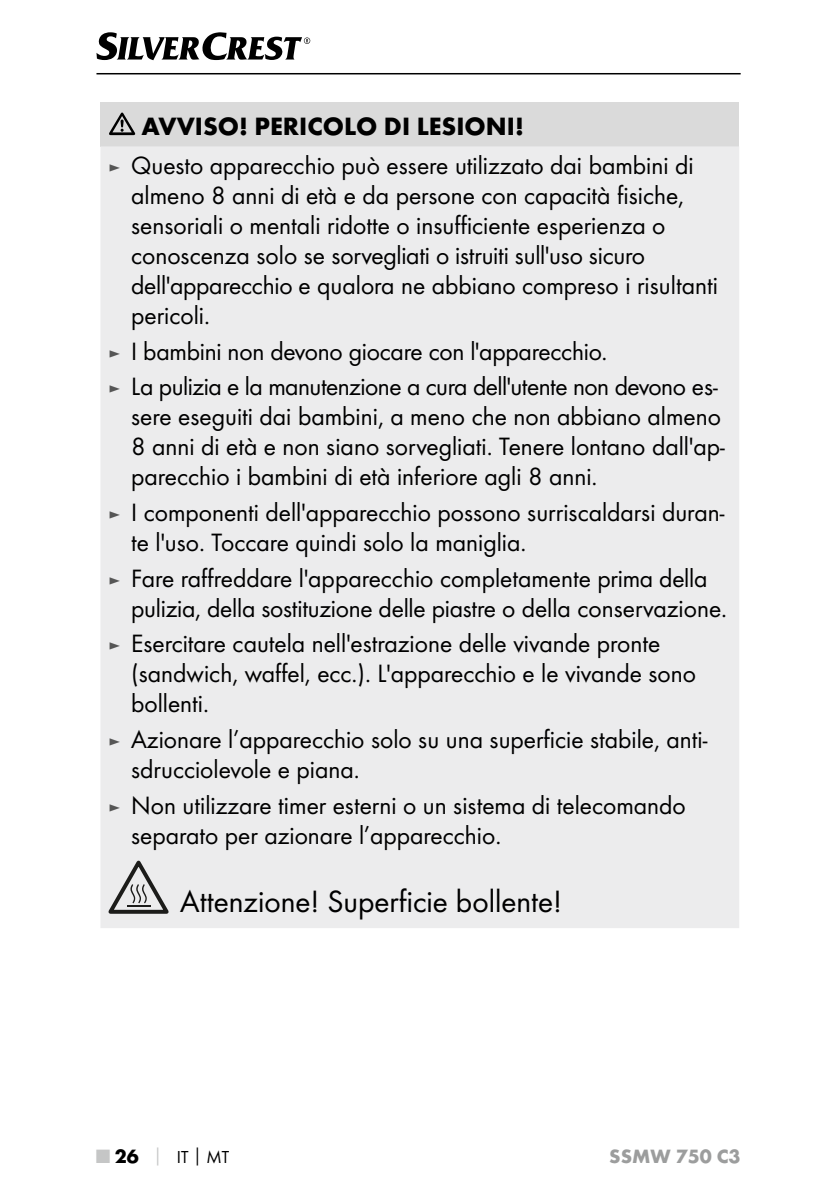
<style>
.page{position:relative;width:840px;height:1191px;background:#fff}
.page>*{position:absolute;margin:0;border:0;box-sizing:border-box;transform-origin:0 0}
.t1{font:32px "Futura Boo";color:#000}
.t2{font:26px/30px "Futura Boo";color:#000}
.t3{font:26px/35.6px "Futura Boo";letter-spacing:-.02em;color:#000}
.t4{font:700 26px "Futura";color:#000}
.t5{font:700 20px "Futura";color:#9c9d9d}
.t6{font:18px "Futura Boo";color:#000}
.s1{font-size:18px;color:#565656}
.s2{font-family:"Futura";font-weight:700;font-size:20px;color:#c5c6c6}
.s3{font-family:"Futura";font-weight:700;font-size:20px}
.s4{font-family:"Futura";font-weight:700;color:#c5c6c6}
.s5{font-family:"Futura";font-weight:700}
</style>
<div class="page">
<hr style="left:96px;top:73px;width:644px;height:1px;background:#000">
<svg style="left:96px;top:32px;width:214px;height:28px"></svg>
<div style="left:100px;top:102px;width:638px;height:44px;background:#dadada"></div>
<div style="left:100px;top:146px;width:638px;height:782px;background:#ececed"></div>
<svg style="left:109px;top:113px;width:26px;height:22px"></svg>
<svg style="left:108px;top:860px;width:60px;height:53px;background:#bbb"></svg>
<p class="t4" style="left:141px;top:110px;width:384px">AVVISO! PERICOLO DI LESIONI!</p>
<p class="t2" style="left:131px;top:150px;width:588px;text-indent:-23px"><span class="s1">►</span> Questo apparecchio può essere utilizzato dai bambini di almeno 8 anni di età e da persone con capacità fisiche, sensoriali o mentali ridotte o insufficiente esperienza o conoscenza solo se sorvegliati o istruiti sull'uso sicuro dell'apparecchio e qualora ne abbiano compreso i risultanti pericoli.</p>
<p class="t3" style="left:108px;top:333px;width:610px"><span class="s1">►</span> I bambini non devono giocare con l'apparecchio.<br><span class="s1">►</span> La pulizia e la manutenzione a cura dell'utente non devono es-</p>
<p class="t2" style="left:131px;top:401px;width:594px">sere eseguiti dai bambini, a meno che non abbiano almeno<br>8 anni di età e non siano sorvegliati. Tenere lontano dall'ap&shy;parecchio i bambini di età inferiore agli 8 anni.</p>
<p class="t2" style="left:131px;top:497px;width:594px;text-indent:-23px"><span class="s1">►</span> I componenti dell'apparecchio possono surriscaldarsi duran&shy;te l'uso. Toccare quindi solo la maniglia.</p>
<p class="t2" style="left:131px;top:563px;width:593px;text-indent:-23px"><span class="s1">►</span> Fare raffreddare l'apparecchio completamente prima della pulizia, della sostituzione delle piastre o della conservazione.</p>
<p class="t2" style="left:131px;top:628px;width:566px;text-indent:-23px"><span class="s1">►</span> Esercitare cautela nell'estrazione delle vivande pronte (sandwich, waffel, ecc.). L'apparecchio e le vivande sono bollenti.</p>
<p class="t2" style="left:131px;top:724px;width:577px;text-indent:-23px"><span class="s1">►</span> Azionare l’apparecchio solo su una superficie stabile, anti&shy;sdrucciolevole e piana.</p>
<p class="t2" style="left:131px;top:790px;width:556px;text-indent:-23px"><span class="s1">►</span> Non utilizzare timer esterni o un sistema di telecomando separato per azionare l’apparecchio.</p>
<p class="t1" style="left:180px;top:881px;width:383px">Attenzione! Superficie bollente!</p>
<p class="t6" style="left:96px;top:1145px;width:134px"><span class="s2">■</span> <span class="s3">26</span> <span class="s4">│</span> IT<span class="s5">│</span>MT</p>
<p class="t5" style="left:609px;top:1143px;width:133px">SSMW 750 C3</p>
</div>
